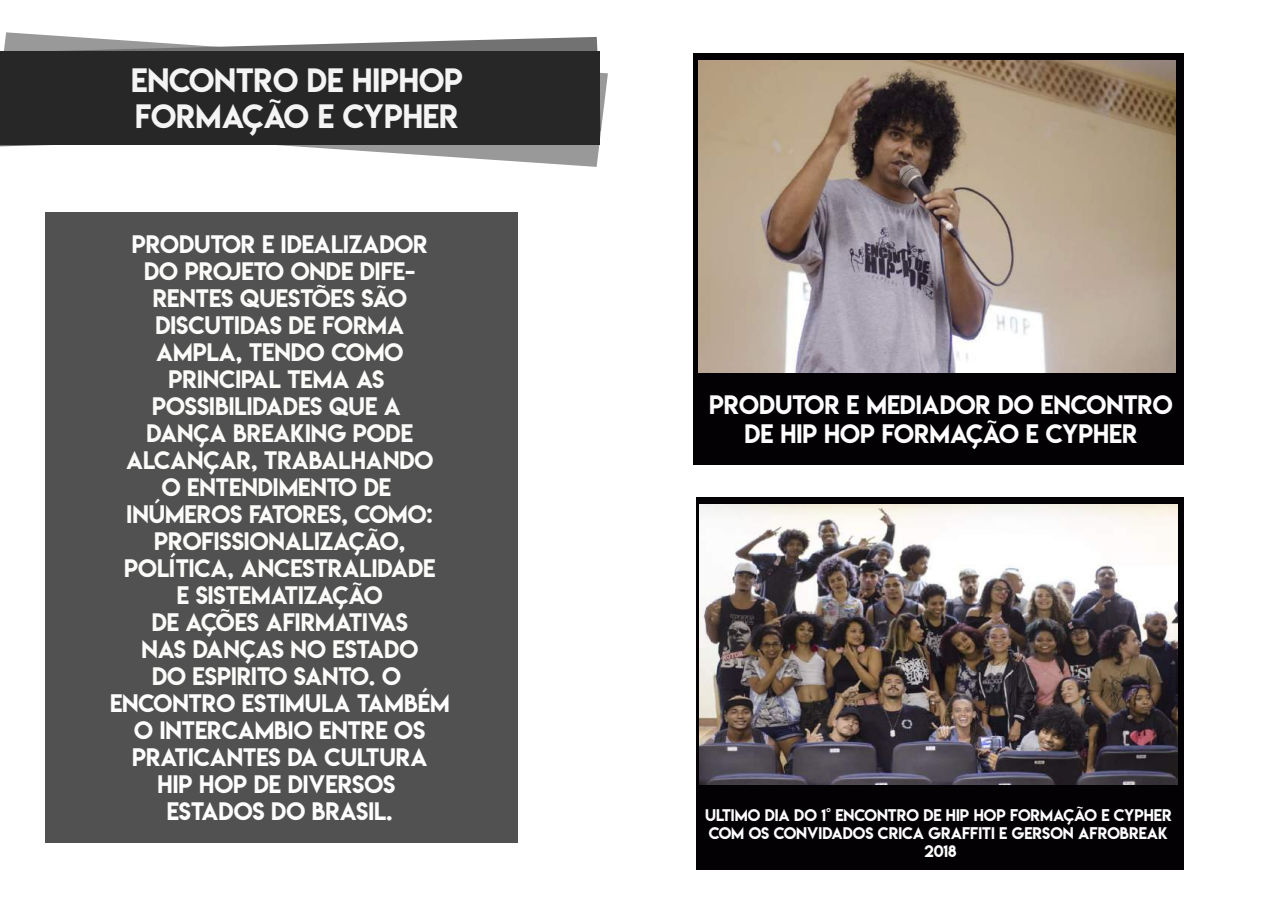
<style>
.page{position:relative;width:1269px;height:899px;background:#fff}
.page>*{position:absolute;margin:0;border:0;box-sizing:border-box;transform-origin:0 0}
.t1{font:30px/36px "Lemon Milk";color:#f4f4f4}
.t2{font:23.7px/28.5px "Lemon Milk";color:#fdfdfd;text-align:center}
.t3{font:22.5px/27px "Lemon Milk";color:#fbfbfa;text-align:center}
.t4{font:22.5px "Lemon Milk";color:#fdfdfd}
.t5{font:15px/18px "Lemon Milk";color:#fdfdfd;text-align:center}
.s1{color:#fdfdfd}
</style>
<div class="page">
<svg style="left:0;top:32px;width:608px;height:135px"></svg>
<svg style="left:0;top:37px;width:601px;height:109px"></svg>
<div style="left:0;top:51px;width:599px;height:94px;background:#272727"></div>
<div style="left:45px;top:212px;width:472px;height:630px;background:#515151"></div>
<div style="left:696px;top:497px;width:487px;height:372px;background:#030104"></div>
<img style="left:700px;top:505px;width:477px;height:279px">
<div style="left:693px;top:53px;width:490px;height:412px;background:#030104"></div>
<img style="left:698px;top:61px;width:478px;height:312px">
<h1 class="t1" style="left:131px;top:62px;width:333px">ENCONTRO DE HIPHOP<br>FORMAÇÃO E CYPHER</h1>
<p class="t4" style="left:132px;top:229px;width:298px">PRODUTOR E IDEALIZADOR</p>
<p class="t3" style="left:110px;top:258px;width:341px">DO PROJETO ONDE DIFE-<br>RENTES QUESTÕES SÃO<br>DISCUTIDAS DE FORMA<br>AMPLA, TENDO COMO<br>PRINCIPAL TEMA AS<br>POSSIBILIDADES QUE A<br>DANÇA BREAKING PODE<br>ALCANÇAR, TRABALHANDO<br>O ENTENDIMENTO DE<br>INÚMEROS FATORES, COMO:<br>PROFISSIONALIZAÇÃO,<br>POLÍTICA, ANCESTRALIDADE<br>E SISTEMATIZAÇÃO<br>DE AÇÕES AFIRMATIVAS<br>NAS DANÇAS NO ESTADO<br>DO ESPIRITO SANTO. <span class="s1">O<br>ENCONTRO ESTIMULA TAMBÉM<br>O INTERCAMBIO ENTRE OS<br>PRATICANTES DA CULTURA<br>HIP HOP DE DIVERSOS<br>ESTADOS DO BRASIL.</span></p>
<p class="t2" style="left:709px;top:390px;width:465px">PRODUTOR E MEDIADOR DO ENCONTRO<br>DE HIP HOP FORMAÇÃO E CYPHER</p>
<p class="t5" style="left:705px;top:806px;width:468px">ULTIMO DIA DO 1° ENCONTRO DE HIP HOP FORMAÇÃO E CYPHER<br>COM OS CONVIDADOS CRICA GRAFFITI E GERSON AFROBREAK<br>2018</p>
</div>
